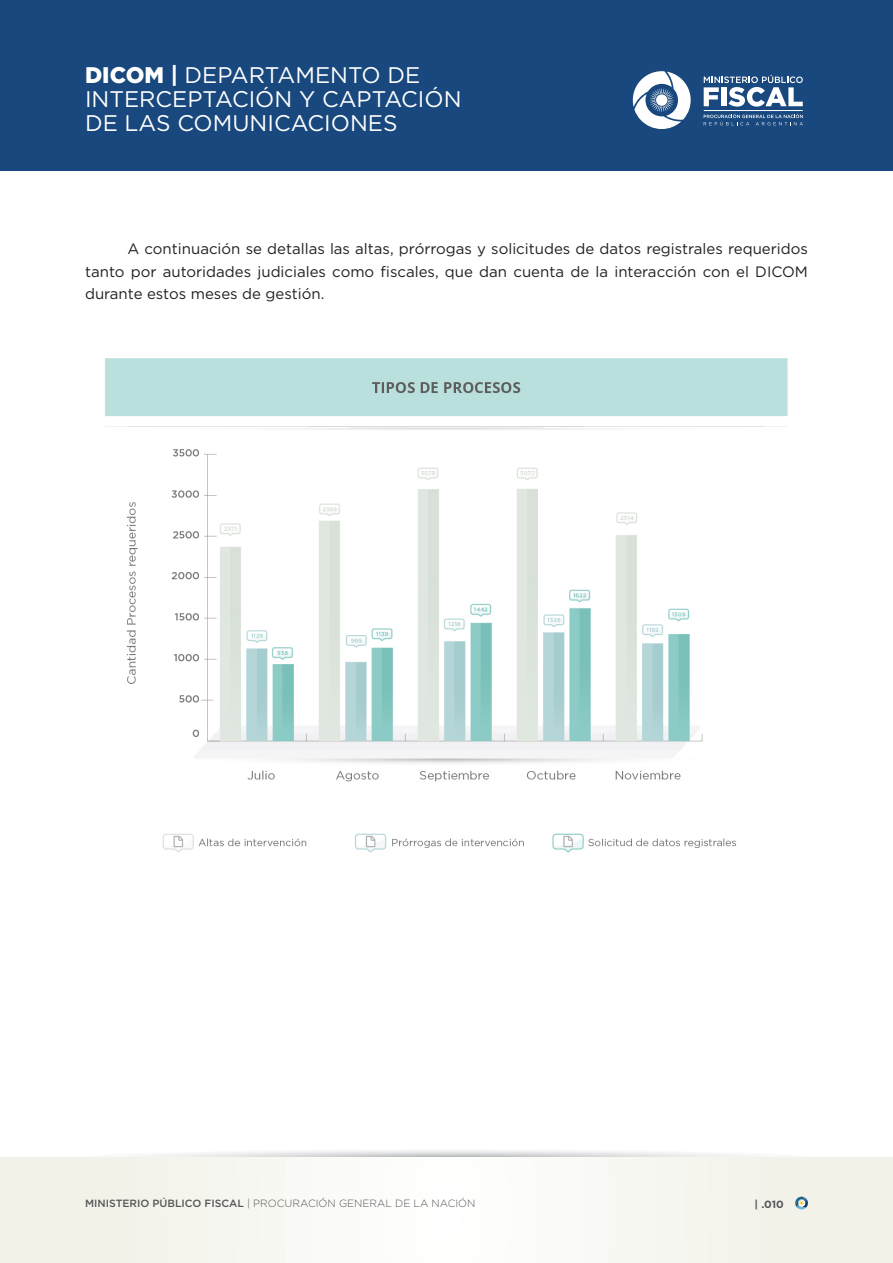
<style>
.page{position:relative;width:893px;height:1263px;background:#fff}
.page>*{position:absolute;margin:0;border:0;box-sizing:border-box;transform-origin:0 0}
.t1{font:22.65px/24.2px "Gotham";color:#fff}
.t2{font:15px/22.5px "Gotham";color:#231f20;text-align:justify}
.t3{font:300 10.5px "Gotham";color:#545758}
.t4{font:700 10.5px "Gotham";color:#555859}
.s1{font-weight:900}
.s2{font-weight:700}
.s3{font-weight:500}
</style>
<div class="page">
<div style="left:0;top:0;width:893px;height:170px;background:#18487d"></div>
<svg style="left:633px;top:71px;width:58px;height:58px"></svg>
<div style="left:656px;top:94px;width:11px;height:12px;background:#fff;border-radius:50%"></div>
<hr style="left:704px;top:110px;width:99px;height:1px;background:#fff">
<svg style="left:704px;top:114px;width:99px;height:11px"></svg>
<svg style="left:704px;top:75px;width:99px;height:32px"></svg>
<svg style="left:87px;top:1151px;width:719px;height:7px"></svg>
<div style="left:0;top:1158px;width:893px;height:105px;background:linear-gradient(to right,#f7f7f1,#f7f7f1)"></div>
<svg style="left:795px;top:1197px;width:13px;height:12px"></svg>
<img style="left:105px;top:358px;width:683px;height:495px">
<h1 class="t1" style="left:85px;top:62px;width:378px"><span class="s1">DICOM</span> <span class="s2">|</span> DEPARTAMENTO DE<br>INTERCEPTACIÓN Y CAPTACIÓN<br>DE LAS COMUNICACIONES</h1>
<p class="t2" style="left:85px;top:237px;width:724px;text-indent:43px">A continuación se detallas las altas, prórrogas y solicitudes de datos registrales requeridos tanto por autoridades judiciales como fiscales, que dan cuenta de la interacción con el DICOM durante estos meses de gestión.</p>
<p class="t3" style="left:85px;top:1197px;width:392px"><span class="s3">MINISTERIO PÚBLICO FISCAL</span> | PROCURACIÓN GENERAL DE LA NACIÓN</p>
<p class="t4" style="left:755px;top:1197px;width:31px">| .010</p>
</div>
